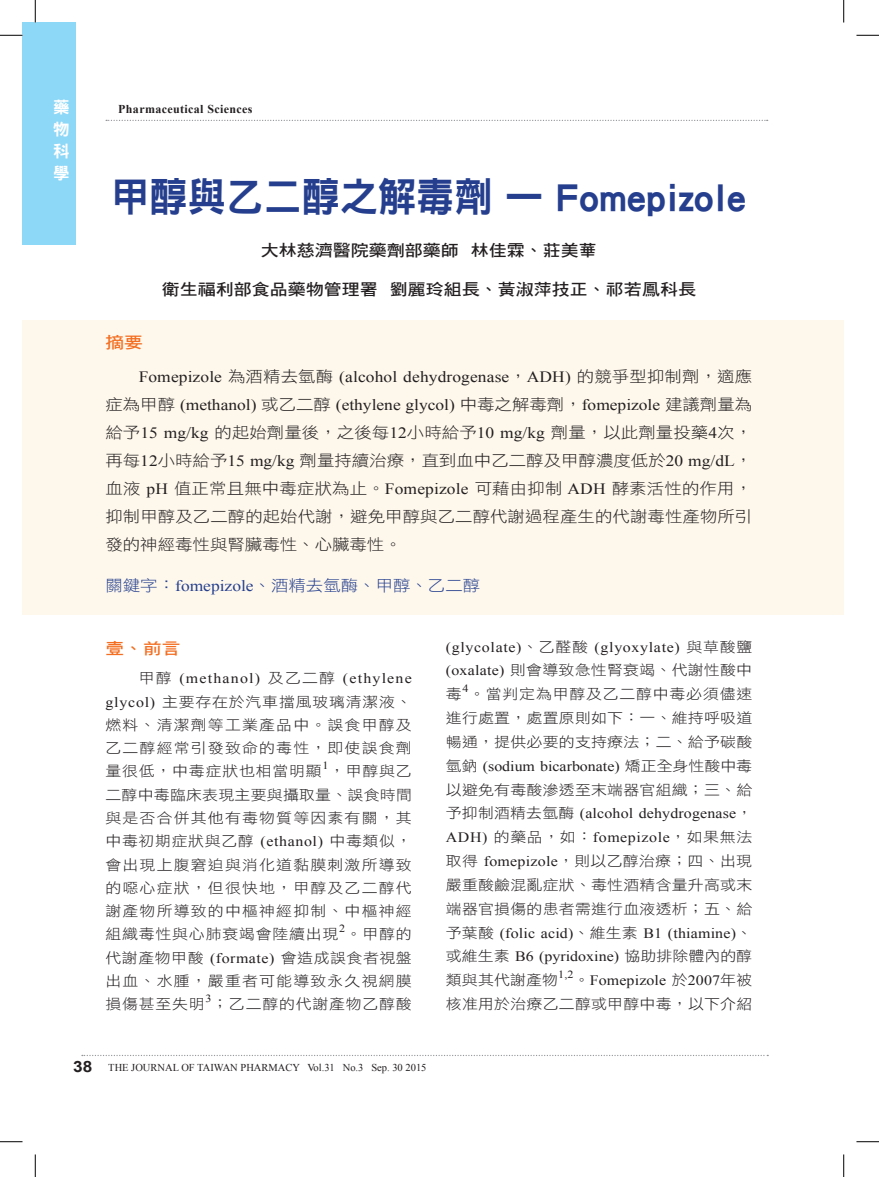
<style>
.page{position:relative;width:879px;height:1177px;background:#fff}
.page>*{position:absolute;margin:0;border:0;box-sizing:border-box;transform-origin:0 0}
.t1{font:40.5px "DF Hei Std W9";color:#253f8e;scale:.94 1}
.t2{font:16.5px/22px "DF Hei Std W9";color:#fff;text-align:justify}
.t3{font:16.2px "DF Hei Std W7";color:#231f20;scale:1.11 1}
.t4{font:15.9px "DF Hei Std W7";color:#f36e21;scale:1.18 1}
.t5{font:15.75px/27.9px "DF Hei Std W3";letter-spacing:.005em;color:#231f20;text-align:justify;scale:1.11 1}
.t6{font:15.75px/27.9px "Times New Roman";letter-spacing:.005em;color:#231f20;text-align:right;scale:1.11 1}
.t7{font:15.75px "DF Hei Std W3";color:#253f8e;scale:1.11 1}
.t8{font:14.4px/23.2px "DF Hei Std W3";letter-spacing:.05em;color:#231f20;text-align:justify;scale:1.11 1}
.t9{font:14.4px/23.9px "Times New Roman";letter-spacing:.01em;color:#231f20;scale:1.11 1}
.t10{font:14.4px/23.9px "DF Hei Std W3";letter-spacing:.015em;color:#231f20;scale:1.11 1}
.t11{font:14.4px "Times New Roman";letter-spacing:.04em;color:#231f20;scale:1.11 1}
.t12{font:14.4px "Times New Roman";letter-spacing:.075em;color:#231f20;scale:1.11 1}
.t13{font:14.4px "DF Hei Std W3";letter-spacing:.01em;color:#231f20;scale:1.11 1}
.t14{font:700 12px "Times New Roman";letter-spacing:.03em;color:#231f20}
.t15{font:10.95px "Times New Roman";color:#231f20;scale:1.11 1}
.t16{font:10.5px "Times New Roman";color:#231f20}
.s1{font-family:"DF Hei Std W3"}
.s2{font-family:"Times New Roman"}
.s3{font-family:"Arial";font-weight:700;font-size:15.6px}
</style>
<div class="page">
<svg style="left:106px;top:120px;width:661px;height:1px"></svg>
<div style="left:22px;top:22px;width:54px;height:223px;background:#8dd7f7"></div>
<div style="left:22px;top:320px;width:821px;height:295px;background:#fef8ec"></div>
<hr style="left:34px;top:0;width:2px;height:23px;background:#fff">
<svg style="left:0;top:35px;width:22px;height:1px"></svg>
<svg style="left:856px;top:35px;width:22px;height:1px"></svg>
<svg style="left:0;top:1141px;width:22px;height:1px"></svg>
<svg style="left:856px;top:1141px;width:22px;height:1px"></svg>
<svg style="left:35px;top:0;width:1px;height:23px"></svg>
<svg style="left:35px;top:1154px;width:1px;height:22px"></svg>
<svg style="left:843px;top:0;width:1px;height:23px"></svg>
<svg style="left:843px;top:1154px;width:1px;height:22px"></svg>
<p class="t2" style="left:53px;top:96px;width:17px">藥物科學</p>
<p class="t14" style="left:118px;top:101px;width:136px">Pharmaceutical Sciences</p>
<h1 class="t1" style="left:111px;top:174px;width:676px">甲醇與乙二醇之解毒劑 — Fomepizole</h1>
<p class="t3" style="left:261px;top:241px;width:304px">大林慈濟醫院藥劑部藥師 林佳霖、莊美華</p>
<p class="t3" style="left:162px;top:280px;width:483px">衛生福利部食品藥物管理署 劉麗玲組長、黃淑萍技正、祁若鳳科長</p>
<p class="t4" style="left:105px;top:333px;width:33px">摘要</p>
<p class="t6" style="left:105px;top:363px;width:584px">Fomepizole <span class="s1">為酒精去氫酶</span> (alcohol dehydrogenase<span class="s1">，</span>ADH) <span class="s1">的競爭型抑制劑，適應<br>症為甲醇</span> (methanol) <span class="s1">或乙二醇</span> (ethylene glycol) <span class="s1">中毒之解毒劑，</span>fomepizole <span class="s1">建議劑量為</span></p>
<p class="t5" style="left:105px;top:418px;width:584px">給予<span class="s2">15 mg/kg</span> 的起始劑量後，之後每<span class="s2">12</span>小時給予<span class="s2">10 mg/kg</span> 劑量，以此劑量投藥<span class="s2">4</span>次，再每<span class="s2">12</span>小時給予<span class="s2">15 mg/kg</span> 劑量持續治療，直到血中乙二醇及甲醇濃度低於<span class="s2">20 mg/dL</span>，血液 <span class="s2">pH</span> 值正常且無中毒症狀為止。<span class="s2">Fomepizole</span> 可藉由抑制 <span class="s2">ADH</span> 酵素活性的作用，抑制甲醇及乙二醇的起始代謝，避免甲醇與乙二醇代謝過程產生的代謝毒性產物所引發的神經毒性與腎臟毒性、心臟毒性。</p>
<p class="t7" style="left:105px;top:577px;width:339px">關鍵字：<span class="s2">fomepizole</span>、酒精去氫酶、甲醇、乙二醇</p>
<p class="t4" style="left:105px;top:639px;width:65px">壹、前言</p>
<p class="t12" style="left:139px;top:668px;width:247px"><span class="s1">甲醇</span> (methanol) <span class="s1">及乙二醇</span> (ethylene</p>
<p class="t8" style="left:105px;top:689px;width:277px"><span class="s2">glycol)</span> 主要存在於汽車擋風玻璃清潔液、燃料、清潔劑等工業產品中。誤食甲醇及乙二醇經常引發致命的毒性，即使誤食劑量很低，中毒症狀也相當明顯</p>
<p class="t15" style="left:322px;top:758px;width:7px">1</p>
<p class="t8" style="left:105px;top:759px;width:277px;text-indent:224px">，甲醇與乙二醇中毒臨床表現主要與攝取量、誤食時間與是否合併其他有毒物質等因素有關，其中毒初期症狀與乙醇 <span class="s2">(ethanol)</span> 中毒類似，會出現上腹窘迫與消化道黏膜刺激所導致的噁心症狀，但很快地，甲醇及乙二醇代謝產物所導致的中樞神經抑制、中樞神經組織毒性與心肺衰竭會陸續出現</p>
<p class="t15" style="left:339px;top:920px;width:7px">2</p>
<p class="t8" style="left:105px;top:922px;width:277px;text-indent:240px">。甲醇的代謝產物甲酸 <span class="s2">(formate)</span> 會造成誤食者視盤出血、水腫，嚴重者可能導致永久視網膜損傷甚至失明</p>
<p class="t15" style="left:206px;top:990px;width:7px">3</p>
<p class="t8" style="left:212px;top:991px;width:181px">；乙二醇的代謝產物乙醇酸</p>
<p class="t11" style="left:446px;top:637px;width:277px">(glycolate)<span class="s1">、乙醛酸</span> (glyoxylate) <span class="s1">與草酸鹽</span></p>
<p class="t10" style="left:446px;top:657px;width:277px"><span class="s2">(oxalate)</span> 則會導致急性腎衰竭、代謝性酸中毒</p>
<p class="t15" style="left:462px;top:680px;width:7px">4</p>
<p class="t8" style="left:446px;top:681px;width:277px;line-height:23.9px;text-indent:23px">。當判定為甲醇及乙二醇中毒必須儘速進行處置，處置原則如下：一、維持呼吸道暢通，提供必要的支持療法；二、給予碳酸</p>
<p class="t9" style="left:446px;top:753px;width:277px"><span class="s1">氫鈉</span> (sodium bicarbonate) <span class="s1">矯正全身性酸中毒</span></p>
<p class="t10" style="left:446px;top:777px;width:277px">以避免有毒酸滲透至末端器官組織；三、給</p>
<p class="t9" style="left:446px;top:801px;width:277px"><span class="s1">予抑制酒精去氫酶</span> (alcohol dehydrogenase<span class="s1">，<br></span>ADH) <span class="s1">的藥品，如：</span>fomepizole<span class="s1">，如果無法</span></p>
<p class="t8" style="left:446px;top:848px;width:277px;line-height:23.9px">取得 <span class="s2">fomepizole</span>，則以乙醇治療；四、出現嚴重酸鹼混亂症狀、毒性酒精含量升高或末端器官損傷的患者需進行血液透析；五、給</p>
<p class="t9" style="left:446px;top:920px;width:277px"><span class="s1">予葉酸</span> (folic acid)<span class="s1">、維生素</span> B1 (thiamine)<span class="s1">、或維生素</span> B6 (pyridoxine) <span class="s1">協助排除體內的醇</span></p>
<p class="t13" style="left:446px;top:972px;width:103px">類與其代謝產物</p>
<p class="t15" style="left:558px;top:966px;width:15px">1,2</p>
<p class="t9" style="left:573px;top:968px;width:162px"><span class="s1">。</span>Fomepizole <span class="s1">於</span>2007<span class="s1">年被</span></p>
<p class="t10" style="left:446px;top:991px;width:277px">核准用於治療乙二醇或甲醇中毒，以下介紹</p>
<p class="t16" style="left:73px;top:1060px;width:355px"><span class="s3">38</span> THE JOURNAL OF TAIWAN PHARMACY Vol.31 No.3 Sep. 30 2015</p>
</div>
